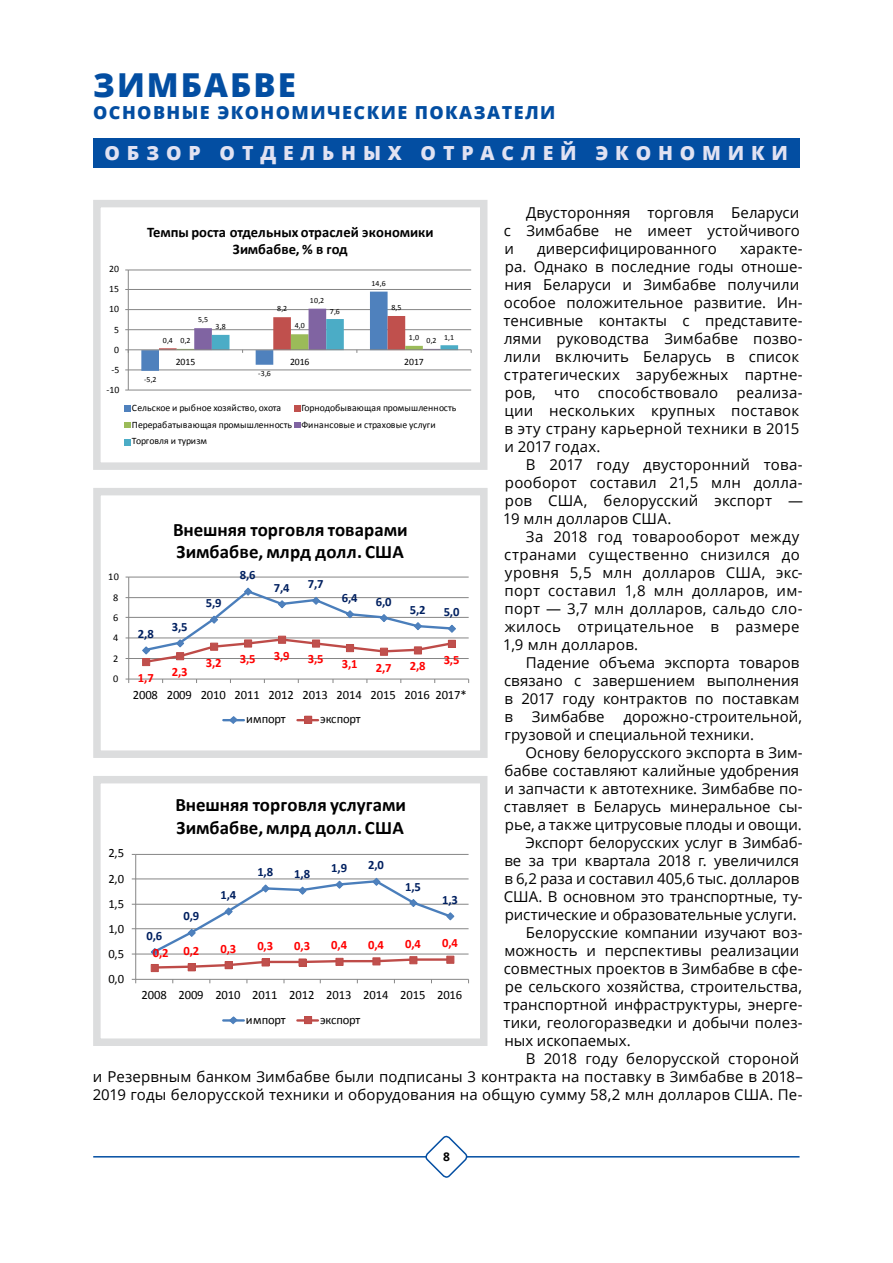
<style>
.page{position:relative;width:893px;height:1263px;background:#fff}
.page>*{position:absolute;margin:0;border:0;box-sizing:border-box;transform-origin:0 0}
.t1{font:800 33px "Open Sans";letter-spacing:.06em;color:#034ea2}
.t2{font:800 19.5px "Open Sans";letter-spacing:.35em;color:#e1e2f2}
.t3{font:700 18.9px/23px "Calibri";letter-spacing:.005em;color:#000}
.t4{font:800 18px "Open Sans";letter-spacing:.08em;color:#034ea2}
.t5{font:15px/18px "Open Sans";letter-spacing:.005em;color:#000;text-align:justify}
.t6{font:700 14.55px/17.7px "Calibri";letter-spacing:.005em;color:#000;text-align:center}
.t7{font:12.6px "Calibri";letter-spacing:-.005em;color:#000}
.t8{font:700 12.6px "Calibri";color:#002060}
.t9{font:700 12.6px "Calibri";color:#f00}
.t10{font:12.6px "Calibri";letter-spacing:-.025em;color:#000}
.t11{font:700 12px "Open Sans";color:#000}
.t12{font:10.35px "Calibri";color:#000}
.t13{font:9.75px/16.6px "Calibri";color:#000}
.t14{font:7.95px "Calibri";color:#000}
</style>
<div class="page">
<hr style="left:93px;top:1156px;width:706px;height:1px;background:#034ea2">
<svg style="left:424px;top:1135px;width:44px;height:43px"></svg>
<div style="left:93px;top:138px;width:706px;height:29px;background:#034ea2"></div>
<svg style="left:93px;top:200px;width:395px;height:270px"></svg>
<svg style="left:93px;top:488px;width:395px;height:270px"></svg>
<svg style="left:93px;top:776px;width:395px;height:270px"></svg>
<h1 class="t1" style="left:93px;top:60px;width:204px">ЗИМБАБВЕ</h1>
<p class="t4" style="left:93px;top:99px;width:464px">ОСНОВНЫЕ ЭКОНОМИЧЕСКИЕ ПОКАЗАТЕЛИ</p>
<h2 class="t2" style="left:105px;top:138px;width:685px">ОБЗОР ОТДЕЛЬНЫХ ОТРАСЛЕЙ ЭКОНОМИКИ</h2>
<p class="t5" style="left:504px;top:203px;width:297px;text-indent:22px">Двусторонняя торговля Беларуси с Зимбабве не имеет устойчивого и</p>
<p class="t6" style="left:147px;top:223px;width:288px">Темпы роста отдельных отраслей экономики<br>Зимбабве, % в год</p>
<p class="t5" style="left:537px;top:239px;width:181px">диверсифицированного</p>
<p class="t5" style="left:504px;top:239px;width:301px;text-align:left;text-indent:236px">характе&shy;ра. Однако в последние годы отноше&shy;ния Беларуси и Зимбабве получили особое положительное развитие. Ин&shy;тенсивные контакты с представите&shy;лями руководства Зимбабве позво&shy;лили включить Беларусь в список стратегических зарубежных партне&shy;ров, что способствовало реализа&shy;ции нескольких крупных поставок в эту страну карьерной техники в 2015 и 2017 годах.</p>
<p class="t5" style="left:503px;top:455px;width:301px;text-indent:23px">В 2017 году двусторонний това&shy;рооборот составил 21,5 млн долла&shy;ров США, белорусский экспорт — 19 млн долларов США.</p>
<p class="t5" style="left:503px;top:527px;width:301px;text-align:left;text-indent:23px">За 2018 год товарооборот между странами существенно снизился до уровня 5,5 млн долларов США, экс&shy;порт составил 1,8 млн долларов, им&shy;порт — 3,7 млн долларов, сальдо сло&shy;жилось отрицательное в размере<br>1,9 млн долларов.</p>
<p class="t5" style="left:504px;top:653px;width:297px;text-indent:22px">Падение объема экспорта товаров связано с завершением выполнения в 2017 году контрактов по поставкам в</p>
<p class="t13" style="left:109px;top:261px;width:11px">20</p>
<p class="t14" style="left:371px;top:278px;width:16px">14,6</p>
<p class="t13" style="left:109px;top:281px;width:11px">15</p>
<p class="t14" style="left:310px;top:296px;width:16px">10,2</p>
<p class="t14" style="left:277px;top:304px;width:12px">8,2</p>
<p class="t14" style="left:391px;top:303px;width:12px">8,5</p>
<p class="t13" style="left:109px;top:301px;width:11px">10</p>
<p class="t14" style="left:330px;top:306px;width:12px">7,6</p>
<p class="t14" style="left:198px;top:315px;width:12px">5,5</p>
<p class="t14" style="left:295px;top:321px;width:12px">4,0</p>
<p class="t14" style="left:216px;top:321px;width:12px">3,8</p>
<p class="t13" style="left:114px;top:321px;width:6px">5</p>
<p class="t14" style="left:444px;top:332px;width:12px">1,1</p>
<p class="t14" style="left:409px;top:333px;width:12px">1,0</p>
<p class="t14" style="left:163px;top:335px;width:12px">0,4</p>
<p class="t14" style="left:426px;top:336px;width:12px">0,2</p>
<p class="t14" style="left:180px;top:336px;width:12px">0,2</p>
<p class="t13" style="left:114px;top:341px;width:6px">0</p>
<p class="t13" style="left:176px;top:354px;width:21px">2015</p>
<p class="t13" style="left:290px;top:354px;width:21px">2016</p>
<p class="t13" style="left:404px;top:354px;width:21px">2017</p>
<p class="t13" style="left:111px;top:361px;width:9px">-5</p>
<p class="t14" style="left:258px;top:368px;width:14px">-3,6</p>
<p class="t14" style="left:144px;top:375px;width:14px">-5,2</p>
<p class="t13" style="left:107px;top:381px;width:14px">-10</p>
<p class="t13" style="left:132px;top:399px;width:326px;text-indent:170px">Горнодобывающая промышленность<br>Перерабатывающая промышленность Финансовые и страховые услуги<br>Торговля и туризм</p>
<p class="t13" style="left:132px;top:399px;width:151px">Сельское и рыбное хозяйство, охота</p>
<p class="t3" style="left:173px;top:518px;width:236px">Внешняя торговля товарами<br>Зимбабве, млрд долл. США</p>
<p class="t8" style="left:240px;top:567px;width:17px">8,6</p>
<p class="t12" style="left:108px;top:570px;width:12px">10</p>
<p class="t8" style="left:274px;top:580px;width:17px">7,4</p>
<p class="t8" style="left:308px;top:576px;width:17px">7,7</p>
<p class="t8" style="left:342px;top:590px;width:17px">6,4</p>
<p class="t8" style="left:376px;top:593px;width:17px">6,0</p>
<p class="t12" style="left:113px;top:591px;width:7px">8</p>
<p class="t8" style="left:206px;top:595px;width:17px">5,9</p>
<p class="t8" style="left:410px;top:601px;width:17px">5,2</p>
<p class="t8" style="left:444px;top:604px;width:17px">5,0</p>
<p class="t12" style="left:113px;top:611px;width:7px">6</p>
<p class="t8" style="left:172px;top:619px;width:17px">3,5</p>
<p class="t8" style="left:138px;top:626px;width:17px">2,8</p>
<p class="t12" style="left:113px;top:631px;width:7px">4</p>
<p class="t9" style="left:206px;top:654px;width:17px">3,2</p>
<p class="t9" style="left:240px;top:651px;width:17px">3,5</p>
<p class="t9" style="left:274px;top:647px;width:17px">3,9</p>
<p class="t9" style="left:308px;top:651px;width:17px">3,5</p>
<p class="t9" style="left:342px;top:656px;width:17px">3,1</p>
<p class="t9" style="left:376px;top:659px;width:17px">2,7</p>
<p class="t9" style="left:410px;top:658px;width:17px">2,8</p>
<p class="t12" style="left:113px;top:652px;width:7px">2</p>
<p class="t9" style="left:444px;top:651px;width:17px">3,5</p>
<p class="t9" style="left:172px;top:664px;width:17px">2,3</p>
<p class="t9" style="left:138px;top:670px;width:17px">1,7</p>
<p class="t12" style="left:113px;top:672px;width:7px">0</p>
<p class="t7" style="left:133px;top:687px;width:336px">2008 2009 2010 2011 2012 2013 2014 2015 2016 2017*</p>
<p class="t5" style="left:532px;top:707px;width:74px">Зимбабве</p>
<p class="t5" style="left:504px;top:707px;width:299px;text-indent:119px">дорожно-строительной, грузовой и специальной техники.</p>
<p class="t5" style="left:525px;top:743px;width:279px">Основу белорусского экспорта в Зим-</p>
<p class="t5" style="left:504px;top:761px;width:296px">бабве составляют калийные удобрения</p>
<p class="t5" style="left:504px;top:779px;width:300px">и запчасти к автотехнике. Зимбабве по-</p>
<p class="t5" style="left:504px;top:797px;width:300px">ставляет в Беларусь минеральное сы-</p>
<p class="t5" style="left:505px;top:815px;width:296px">рье, а также цитрусовые плоды и овощи.</p>
<p class="t5" style="left:526px;top:833px;width:279px">Экспорт белорусских услуг в Зимбаб-</p>
<p class="t5" style="left:504px;top:851px;width:296px">ве за три квартала 2018 г. увеличился</p>
<p class="t5" style="left:504px;top:869px;width:296px">в 6,2 раза и составил 405,6 тыс. долларов</p>
<p class="t5" style="left:504px;top:887px;width:300px">США. В основном это транспортные, ту-</p>
<p class="t5" style="left:505px;top:905px;width:291px">ристические и образовательные услуги.</p>
<p class="t5" style="left:526px;top:923px;width:278px">Белорусские компании изучают воз-</p>
<p class="t5" style="left:504px;top:941px;width:296px">можность и перспективы реализации</p>
<p class="t5" style="left:504px;top:959px;width:300px">совместных проектов в Зимбабве в сфе-</p>
<p class="t5" style="left:505px;top:977px;width:299px">ре сельского хозяйства, строительства,</p>
<p class="t5" style="left:504px;top:995px;width:301px">транспортной инфраструктуры, энерге-</p>
<p class="t5" style="left:504px;top:1013px;width:301px">тики, геологоразведки и добычи полез-</p>
<p class="t5" style="left:504px;top:1031px;width:126px">ных ископаемых.</p>
<p class="t5" style="left:526px;top:1049px;width:275px">В 2018 году белорусской стороной</p>
<p class="t5" style="left:93px;top:1067px;width:712px">и Резервным банком Зимбабве были подписаны 3 контракта на поставку в Зимбабве в 2018–</p>
<p class="t5" style="left:93px;top:1085px;width:711px">2019 годы белорусской техники и оборудования на общую сумму 58,2 млн долларов США. Пе-</p>
<p class="t7" style="left:246px;top:711px;width:41px">импорт</p>
<p class="t10" style="left:320px;top:711px;width:42px">экспорт</p>
<p class="t3" style="left:176px;top:793px;width:232px">Внешняя торговля услугами<br>Зимбабве, млрд долл. США</p>
<p class="t7" style="left:108px;top:845px;width:17px">2,5</p>
<p class="t8" style="left:331px;top:860px;width:17px">1,9</p>
<p class="t8" style="left:368px;top:857px;width:17px">2,0</p>
<p class="t8" style="left:257px;top:864px;width:17px">1,8</p>
<p class="t8" style="left:294px;top:866px;width:17px">1,8</p>
<p class="t7" style="left:108px;top:870px;width:17px">2,0</p>
<p class="t8" style="left:405px;top:878px;width:17px">1,5</p>
<p class="t8" style="left:220px;top:887px;width:17px">1,4</p>
<p class="t8" style="left:442px;top:892px;width:17px">1,3</p>
<p class="t7" style="left:108px;top:895px;width:17px">1,5</p>
<p class="t8" style="left:183px;top:908px;width:17px">0,9</p>
<p class="t7" style="left:108px;top:920px;width:17px">1,0</p>
<p class="t8" style="left:146px;top:927px;width:17px">0,6</p>
<p class="t9" style="left:153px;top:944px;width:48px">0,2 0,2</p>
<p class="t9" style="left:220px;top:940px;width:17px">0,3</p>
<p class="t9" style="left:257px;top:938px;width:17px">0,3</p>
<p class="t9" style="left:294px;top:938px;width:17px">0,3</p>
<p class="t9" style="left:331px;top:937px;width:17px">0,4</p>
<p class="t9" style="left:368px;top:937px;width:17px">0,4</p>
<p class="t9" style="left:405px;top:935px;width:17px">0,4</p>
<p class="t9" style="left:442px;top:935px;width:17px">0,4</p>
<p class="t7" style="left:108px;top:945px;width:17px">0,5</p>
<p class="t7" style="left:108px;top:970px;width:17px">0,0</p>
<p class="t7" style="left:141px;top:987px;width:322px">2008 2009 2010 2011 2012 2013 2014 2015 2016</p>
<p class="t7" style="left:246px;top:1011px;width:41px">импорт</p>
<p class="t10" style="left:320px;top:1011px;width:42px">экспорт</p>
<p class="t11" style="left:443px;top:1148px;width:8px">8</p>
</div>
